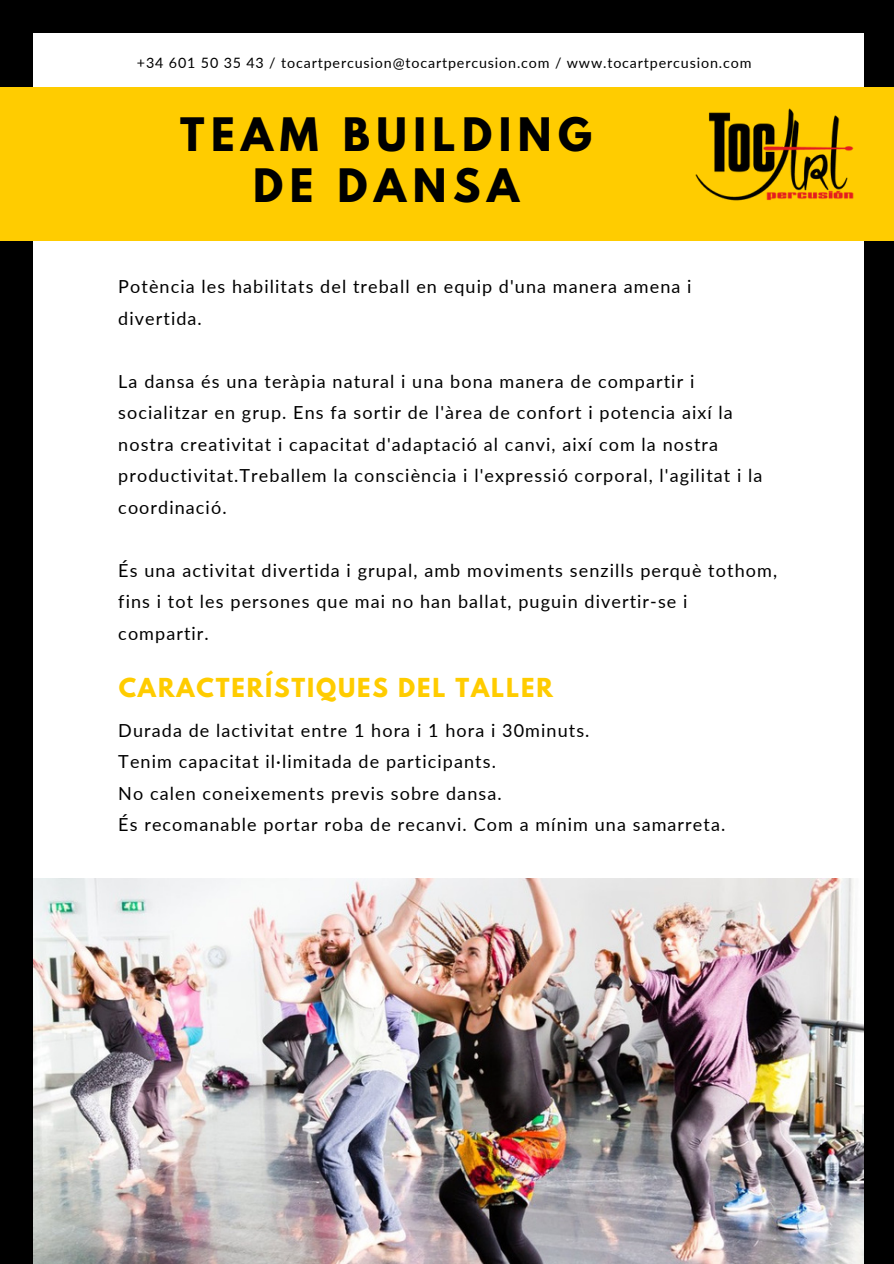
<style>
.page{position:relative;width:894px;height:1264px;background:#fff}
.page>*{position:absolute;margin:0;border:0;box-sizing:border-box;transform-origin:0 0}
.t1{font:700 40.8px/51.8px "League Spartan";letter-spacing:.16em;color:#000;text-align:center}
.t2{font:700 23.1px "League Spartan";letter-spacing:.08em;color:#fc0}
.t3{font:18px/31.5px "Lato";letter-spacing:.06em;color:#000}
.t4{font:14.25px "Lato";letter-spacing:.06em;color:#000}
</style>
<div class="page">
<div style="left:0;top:0;width:893px;height:1263px;background:#000"></div>
<div style="left:34px;top:33px;width:829px;height:1197px;background:#fff"></div>
<img style="left:34px;top:878px;width:829px;height:385px">
<div style="left:0;top:87px;width:893px;height:153px;background:#fc0"></div>
<img style="left:653px;top:67px;width:240px;height:176px">
<h3 class="t4" style="left:137px;top:54px;width:616px">+34 601 50 35 43 / tocartpercusion@tocartpercusion.com / www.tocartpercusion.com</h3>
<h3 class="t1" style="left:180px;top:113px;width:413px">TEAM BUILDING<br>DE DANSA</h3>
<p class="t3" style="left:118px;top:270px;width:574px">Potència les habilitats del treball en equip d'una manera amena i divertida.</p>
<p class="t3" style="left:118px;top:365px;width:645px">La dansa és una teràpia natural i una bona manera de compartir i socialitzar en grup. Ens fa sortir de l'àrea de confort i potencia així la nostra creativitat i capacitat d'adaptació al canvi, així com la nostra productivitat.Treballem la consciència i l'expressió corporal, l'agilitat i la coordinació.</p>
<h3 class="t3" style="left:118px;top:554px;width:660px">És una activitat divertida i grupal, amb moviments senzills perquè tothom, fins i tot les persones que mai no han ballat, puguin divertir-se i compartir.</h3>
<h3 class="t2" style="left:119px;top:676px;width:435px">CARACTERÍSTIQUES DEL TALLER</h3>
<p class="t3" style="left:118px;top:714px;width:608px">Durada de lactivitat entre 1 hora i 1 hora i 30minuts.<br>Tenim capacitat il·limitada de participants.<br>No calen coneixements previs sobre dansa.<br>És recomanable portar roba de recanvi. Com a mínim una samarreta.</p>
</div>
